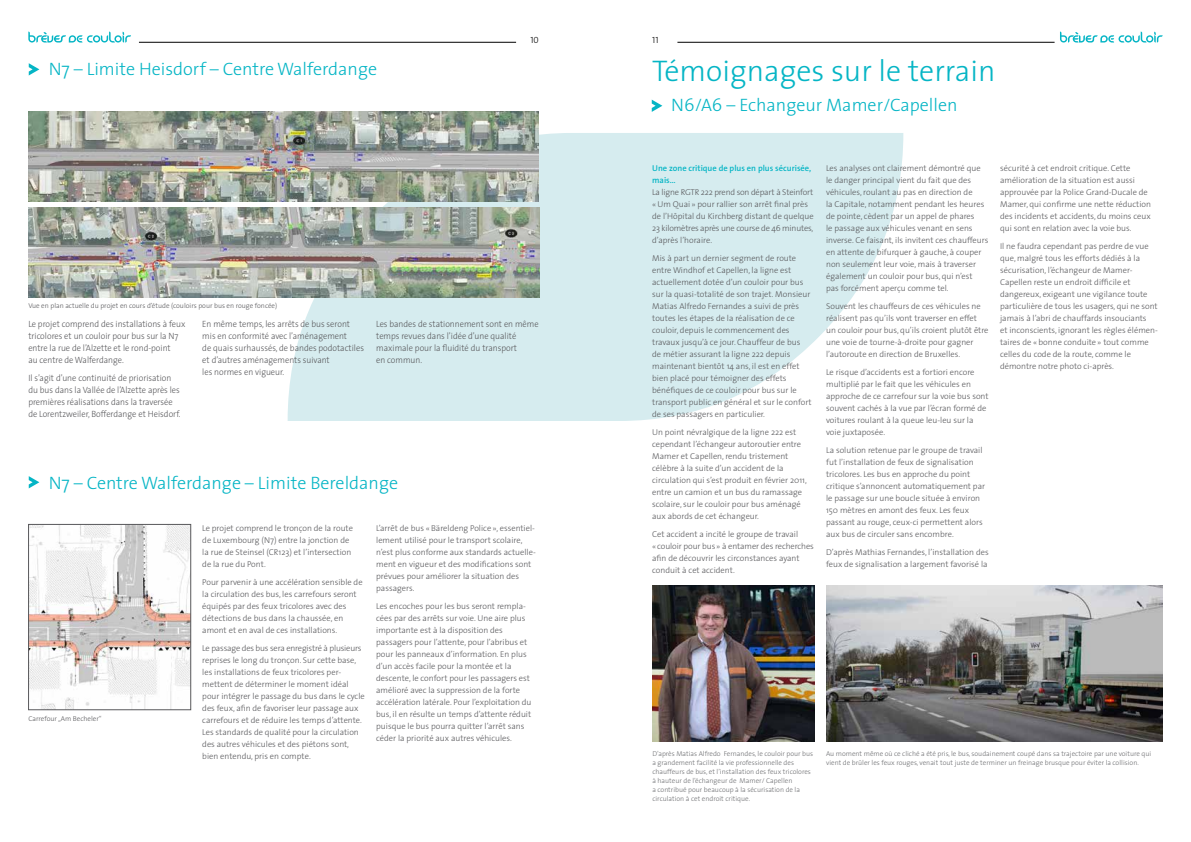
<style>
.page{position:relative;width:1191px;height:842px;background:#fff}
.page>*{position:absolute;margin:0;border:0;box-sizing:border-box;transform-origin:0 0}
.t1{font:300 30px "The Sans";color:#05b5c5}
.t2{font:300 18px "The Sans";color:#05b5c5}
.t3{font:300 9.1px/12px "The Sans";color:#58585b;scale:.94 1}
.t4{font:9px "The Sans Light Caps";color:#000}
.t5{font:300 8.5px/12px "The Sans";color:#58585b}
.t6{font:600 8.5px/12px "The Sans";color:#05b5c5}
.t7{font:300 7px/9px "The Sans";color:#6d6e71}
.t8{font:300 7px "The Sans";color:#58585b}
</style>
<div class="page">
<svg style="left:288px;top:133px;width:615px;height:288px;background:#dbeef0"></svg>
<hr style="left:139px;top:42px;width:377px;height:1px;background:#000">
<svg style="left:28px;top:32px;width:103px;height:11px"></svg>
<hr style="left:677px;top:42px;width:377px;height:1px;background:#000">
<svg style="left:1060px;top:32px;width:102px;height:11px"></svg>
<svg style="left:29px;top:63px;width:10px;height:12px"></svg>
<svg style="left:29px;top:476px;width:10px;height:12px"></svg>
<svg style="left:652px;top:100px;width:10px;height:12px"></svg>
<img style="left:28px;top:111px;width:511px;height:90px">
<img style="left:29px;top:207px;width:510px;height:90px">
<img style="left:30px;top:526px;width:159px;height:182px">
<div style="left:28px;top:524px;width:163px;height:186px;border:1px solid #58585b"></div>
<img style="left:652px;top:585px;width:162px;height:156px">
<img style="left:826px;top:585px;width:336px;height:156px">
<h2 class="t2" style="left:49px;top:54px;width:330px">N7 – Limite Heisdorf – Centre Walferdange</h2>
<p class="t4" style="left:530px;top:32px;width:10px">10</p>
<p class="t4" style="left:652px;top:32px;width:8px">11</p>
<h1 class="t1" style="left:652px;top:46px;width:345px">Témoignages sur le terrain</h1>
<h2 class="t2" style="left:671px;top:90px;width:288px">N6/A6 – Echangeur Mamer/Capellen</h2>
<p class="t8" style="left:28px;top:300px;width:250px">Vue en plan actuelle du projet en cours d’étude (couloirs pour bus en rouge foncée)</p>
<p class="t3" style="left:28px;top:318px;width:169px">Le projet comprend des installations à feux tricolores et un couloir pour bus sur la N7 entre la rue de l’Alzette et le rond-point<br>au centre de Walferdange.</p>
<p class="t3" style="left:28px;top:372px;width:163px">Il s’agit d’une continuité de priorisation du bus dans la Vallée de l’Alzette après les premières réalisations dans la traversée de Lorentzweiler, Bofferdange et Heisdorf.</p>
<p class="t3" style="left:202px;top:318px;width:173px">En même temps, les arrêts de bus seront mis en conformité avec l’aménagement<br>de quais surhaussés, de bandes podotactiles et d’autres aménagements suivant<br>les normes en vigueur.</p>
<p class="t3" style="left:376px;top:318px;width:174px">Les bandes de stationnement sont en même temps revues dans l’idée d’une qualité maximale pour la fluidité du transport<br>en commun.</p>
<h2 class="t2" style="left:49px;top:468px;width:351px">N7 – Centre Walferdange – Limite Bereldange</h2>
<p class="t8" style="left:28px;top:712px;width:75px">Carrefour „Am Becheler“</p>
<p class="t5" style="left:202px;top:522px;width:152px">Le projet comprend le tronçon de la route de Luxembourg (N7) entre la jonction de la rue de Steinsel (CR123) et l’intersection de la rue du Pont.</p>
<p class="t5" style="left:202px;top:576px;width:162px">Pour parvenir à une accélération sensible de la circulation des bus, les carrefours seront équipés par des feux tricolores avec des détections de bus dans la chaussée, en amont et en aval de ces installations.</p>
<p class="t5" style="left:202px;top:642px;width:164px">Le passage des bus sera enregistré à plusieurs reprises le long du tronçon. Sur cette base, les installations de feux tricolores per&shy;mettent de déterminer le moment idéal pour intégrer le passage du bus dans le cycle des feux, afin de favoriser leur passage aux carrefours et de réduire les temps d’attente.<br>Les standards de qualité pour la circulation des autres véhicules et des piétons sont, bien entendu, pris en compte.</p>
<p class="t5" style="left:376px;top:522px;width:161px">L’arrêt de bus «Bäreldeng Police», essentiel&shy;lement utilisé pour le transport scolaire, n’est plus conforme aux standards actuelle&shy;ment en vigueur et des modifications sont prévues pour améliorer la situation des passagers.</p>
<p class="t5" style="left:376px;top:600px;width:157px">Les encoches pour les bus seront rempla&shy;cées par des arrêts sur voie. Une aire plus importante est à la disposition des passagers pour l’attente, pour l’abribus et pour les panneaux d’information. En plus d’un accès facile pour la montée et la descente, le confort pour les passagers est amélioré avec la suppression de la forte accélération latérale. Pour l’exploitation du bus, il en résulte un temps d’attente réduit puisque le bus pourra quitter l’arrêt sans céder la priorité aux autres véhicules.</p>
<p class="t6" style="left:652px;top:162px;width:161px">Une zone critique de plus en plus sécurisée, mais…</p>
<p class="t5" style="left:652px;top:186px;width:163px">La ligne RGTR 222 prend son départ à Steinfort «Um Quai » pour rallier son arrêt final près de l’Hôpital du Kirchberg distant de quelque 23 kilomètres après une course de 46 minutes, d’après l’horaire.</p>
<p class="t5" style="left:652px;top:252px;width:161px">Mis à part un dernier segment de route entre Windhof et Capellen, la ligne est actuellement dotée d’un couloir pour bus sur la quasi-totalité de son trajet. Monsieur Matias Alfredo Fernandes a suivi de près toutes les étapes de la réalisation de ce couloir, depuis le commencement des travaux jusqu’à ce jour. Chauffeur de bus<br>de métier assurant la ligne 222 depuis maintenant bientôt 14 ans, il est en effet bien placé pour témoigner des effets bénéfiques de ce couloir pour bus sur le transport public en général et sur le confort de ses passagers en particulier.</p>
<p class="t5" style="left:652px;top:426px;width:156px">Un point névralgique de la ligne 222 est cependant l’échangeur autoroutier entre Mamer et Capellen, rendu tristement célèbre à la suite d’un accident de la circulation qui s’est produit en février 2011, entre un camion et un bus du ramassage scolaire, sur le couloir pour bus aménagé aux abords de cet échangeur.</p>
<p class="t5" style="left:652px;top:528px;width:163px">Cet accident a incité le groupe de travail «couloir pour bus» à entamer des recherches afin de découvrir les circonstances ayant conduit à cet accident.</p>
<p class="t5" style="left:826px;top:162px;width:164px">Les analyses ont clairement démontré que le danger principal vient du fait que des véhicules, roulant au pas en direction de<br>la Capitale, notamment pendant les heures de pointe, cèdent par un appel de phares<br>le passage aux véhicules venant en sens inverse. Ce faisant, ils invitent ces chauffeurs en attente de bifurquer à gauche, à couper non seulement leur voie, mais à traverser également un couloir pour bus, qui n’est<br>pas forcément aperçu comme tel.</p>
<p class="t5" style="left:826px;top:300px;width:164px">Souvent les chauffeurs de ces véhicules ne réalisent pas qu’ils vont traverser en effet un couloir pour bus, qu’ils croient plutôt être une voie de tourne-à-droite pour gagner l’autoroute en direction de Bruxelles.</p>
<p class="t5" style="left:826px;top:366px;width:164px">Le risque d’accidents est a fortiori encore multiplié par le fait que les véhicules en approche de ce carrefour sur la voie bus sont souvent cachés à la vue par l’écran formé de voitures roulant à la queue leu-leu sur la voie juxtaposée.</p>
<p class="t5" style="left:826px;top:444px;width:160px">La solution retenue par le groupe de travail fut l’installation de feux de signalisation tricolores. Les bus en approche du point critique s’annoncent automatiquement par le passage sur une boucle située à environ 150 mètres en amont des feux. Les feux passant au rouge, ceux-ci permettent alors aux bus de circuler sans encombre.</p>
<p class="t5" style="left:826px;top:546px;width:164px">D’après Mathias Fernandes, l’installation des feux de signalisation a largement favorisé la</p>
<p class="t5" style="left:1000px;top:162px;width:153px">sécurité à cet endroit critique. Cette amélioration de la situation est aussi approuvée par la Police Grand-Ducale de Mamer, qui confirme une nette réduction des incidents et accidents, du moins ceux qui sont en relation avec la voie bus.</p>
<p class="t5" style="left:1000px;top:240px;width:159px">Il ne faudra cependant pas perdre de vue que, malgré tous les efforts dédiés à la sécurisation, l’échangeur de Mamer-Capellen reste un endroit difficile et dangereux, exigeant une vigilance toute particulière de tous les usagers, qui ne sont jamais à l’abri de chauffards insouciants<br>et inconscients, ignorant les règles élémen&shy;taires de «bonne conduite» tout comme celles du code de la route, comme le démontre notre photo ci-après.</p>
<p class="t7" style="left:652px;top:749px;width:162px">D’après Matias Alfredo Fernandes, le couloir pour bus a grandement facilité la vie professionnelle des chauffeurs de bus, et l’installation des feux tricolores à hauteur de l’échangeur de Mamer/ Capellen<br>a contribué pour beaucoup à la sécurisation de la circulation à cet endroit critique.</p>
<p class="t7" style="left:826px;top:749px;width:326px">Au moment même où ce cliché a été pris, le bus, soudainement coupé dans sa trajectoire par une voiture qui vient de brûler les feux rouges, venait tout juste de terminer un freinage brusque pour éviter la collision.</p>
</div>
